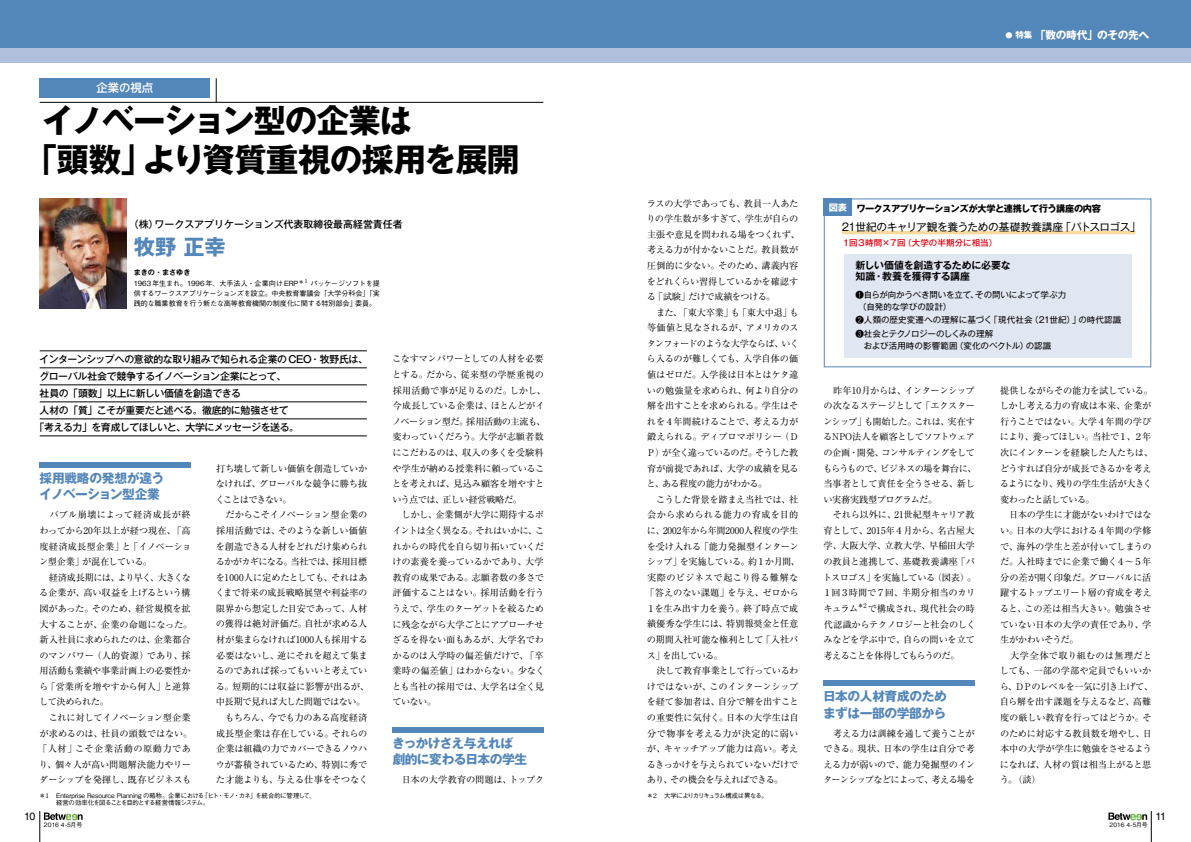
<style>
.page{position:relative;width:1191px;height:842px;background:#fff}
.page>*{position:absolute;margin:0;border:0;box-sizing:border-box;transform-origin:0 0}
.t1{font:700 32.6px/39px "Gothic MB101 Pro";letter-spacing:-.035em;color:#000}
.t2{font:700 21.3px "Gothic MB101 Pro";color:#5386b9}
.t3{font:700 12.8px/16.3px "Gothic MB101 Pro";letter-spacing:-.035em;color:#5386b9}
.t4{font:500 11.3px "UD Shin Go NT Pro";color:#fff}
.t5{font:10.6px "Gothic MB101 Pro";letter-spacing:-.025em;color:#000}
.t6{font:700 10.6px "Gothic MB101 Pro";letter-spacing:-.025em;color:#fff}
.t7{font:10.6px "Helvetica LT Std";color:#000}
.t8{font:500 9.9px "Gothic MB101 Pro";letter-spacing:-.03em;color:#000}
.t9{font:500 9.9px "Gothic MB101 Pro";color:#000}
.t10{font:700 9.9px/11.3px "Gothic MB101 Pro De";letter-spacing:-.02em;color:#000}
.t11{font:9.2px/15.6px "Ryumin Pro";letter-spacing:-.025em;color:#000}
.t12{font:700 9.2px "Gothic MB101 Pro";letter-spacing:-.055em;color:#000}
.t13{font:8.5px/12.1px "Gothic MB101 Pro";letter-spacing:-.01em;color:#000}
.t14{font:500 8.5px "Gothic MB101 Pro";color:#e60012}
.t15{font:500 7.1px/9.9px "Gothic BBB Pro";letter-spacing:-.015em;color:#000;text-align:justify}
.t16{font:700 7.1px "Gothic MB101 Pro De";color:#000}
.t17{font:500 6.4px/7.1px "Gothic BBB Pro";letter-spacing:-.03em;color:#000}
.t18{font:500 6.4px "Gothic BBB Pro";letter-spacing:-.125em;color:#000}
.t19{font:500 5.9px "Gothic BBB Pro";letter-spacing:-.03em;color:#000}
.s1{font-family:"Ryumin Pro";font-weight:400}
.s2{font-size:7.1px}
.s3{font-size:8.5px}
.s4{font-weight:300}
</style>
<div class="page">
<svg style="left:44px;top:812px;width:39px;height:8px"></svg>
<hr style="left:40px;top:811px;width:1px;height:31px;background:#000">
<svg style="left:1108px;top:812px;width:39px;height:8px"></svg>
<hr style="left:1151px;top:811px;width:1px;height:31px;background:#000">
<div style="left:823px;top:199px;width:29px;height:17px;background:#5386b9"></div>
<div style="left:844px;top:254px;width:287px;height:103px;background:#e0e6f2"></div>
<div style="left:40px;top:462px;width:151px;height:6px;background:#5386b9"></div>
<div style="left:393px;top:727px;width:151px;height:6px;background:#5386b9"></div>
<img style="left:40px;top:198px;width:86px;height:111px">
<div style="left:823px;top:680px;width:151px;height:6px;background:#5386b9"></div>
<div style="left:0;top:0;width:1191px;height:62px;background:#5386b9"></div>
<div style="left:0;top:48px;width:1191px;height:14px;background:#b0c0dc"></div>
<div style="left:40px;top:78px;width:170px;height:20px;background:#5386b9"></div>
<hr style="left:40px;top:102px;width:503px;height:1px;background:#000">
<svg style="left:216px;top:78px;width:1px;height:24px"></svg>
<hr style="left:842px;top:231px;width:293px;height:3px;background:#fcda9f">
<hr style="left:40px;top:351px;width:327px;height:1px;background:#000">
<hr style="left:40px;top:368px;width:327px;height:1px;background:#000">
<hr style="left:40px;top:385px;width:327px;height:1px;background:#000">
<hr style="left:40px;top:402px;width:327px;height:1px;background:#000">
<hr style="left:40px;top:419px;width:327px;height:1px;background:#000">
<hr style="left:40px;top:436px;width:327px;height:1px;background:#000">
<p class="t4" style="left:96px;top:79px;width:58px">企業の視点</p>
<h1 class="t1" style="left:25px;top:97px;width:496px;text-indent:17px">イノベーション型の企業は<br>「頭数」より資質重視の採用を展開</h1>
<p class="t9" style="left:129px;top:215px;width:275px">（株）ワークスアプリケーションズ代表取締役最高経営責任者</p>
<h2 class="t2" style="left:134px;top:229px;width:94px">牧野 正幸</h2>
<p class="t16" style="left:134px;top:267px;width:58px">まきの・まさゆき</p>
<p class="t15" style="left:134px;top:278px;width:248px">1963年生まれ。1996年、大手法人・企業向け ERP<sup>＊</sup><sup>1</sup> パッケージソフトを提供するワークスアプリケーションズを設立。中央教育審議会「大学分科会」「実践的な職業教育を行う新たな高等教育機関の制度化に関する特別部会」委員。</p>
<p class="t8" style="left:40px;top:351px;width:330px">インターンシップへの意欲的な取り組みで知られる企業のCEO・牧野氏は、</p>
<p class="t8" style="left:39px;top:368px;width:248px">グローバル社会で競争するイノベーション企業にとって、</p>
<p class="t8" style="left:40px;top:385px;width:203px">社員の「頭数」以上に新しい価値を創造できる</p>
<p class="t8" style="left:40px;top:402px;width:251px">人材の「質」こそが重要だと述べる。徹底的に勉強させて</p>
<p class="t8" style="left:34px;top:419px;width:266px">「考える力」を育成してほしいと、大学にメッセージを送る。</p>
<h3 class="t3" style="left:39px;top:468px;width:126px">採用戦略の発想が違うイノベーション型企業</h3>
<p class="t11" style="left:38px;top:506px;width:156px">　バブル崩壊によって経済成長が終わってから20年以上が経つ現在、「高度経済成長型企業」と「イノベーション型企業」が混在している。<br>　経済成長期には、より早く、大きくなる企業が、高い収益を上げるという構図があった。そのため、経営規模を拡大することが、企業の命題になった。新入社員に求められたのは、企業都合のマンパワー（人的資源）であり、採用活動も業績や事業計画上の必要性から「営業所を増やすから何人」と逆算して決められた。<br>　これに対してイノベーション型企業が求めるのは、社員の頭数ではない。「人材」こそ企業活動の原動力であり、個々人が高い問題解決能力やリーダーシップを発揮し、既存ビジネスも</p>
<p class="t11" style="left:215px;top:460px;width:155px">打ち壊して新しい価値を創造していかなければ、グローバルな競争に勝ち抜くことはできない。<br>　だからこそイノベーション型企業の採用活動では、そのような新しい価値を創造できる人材をどれだけ集められるかがカギになる。当社では、採用目標を1000人に定めたとしても、それはあくまで将来の成長戦略展望や利益率の限界から想定した目安であって、人材の獲得は絶対評価だ。自社が求める人材が集まらなければ1000人も採用する必要はないし、逆にそれを超えて集まるのであれば採ってもいいと考えている。短期的には収益に影響が出るが、中長期で見れば大した問題ではない。　もちろん、今でも力のある高度経済成長型企業は存在している。それらの企業は組織の力でカバーできるノウハウが蓄積されているため、特別に秀でた才能よりも、与える仕事をそつなく</p>
<p class="t11" style="left:392px;top:351px;width:155px">こなすマンパワーとしての人材を必要とする。だから、従来型の学歴重視の採用活動で事が足りるのだ。しかし、今成長している企業は、ほとんどがイノベーション型だ。採用活動の主流も、変わっていくだろう。大学が志願者数にこだわるのは、収入の多くを受験料や学生が納める授業料に頼っていることを考えれば、見込み顧客を増やすという点では、正しい経営戦略だ。<br>　しかし、企業側が大学に期待するポイントは全く異なる。それはいかに、これからの時代を自ら切り拓いていくだけの素養を養っているかであり、大学教育の成果である。志願者数の多さで評価することはない。採用活動を行ううえで、学生のターゲットを絞るために残念ながら大学ごとにアプローチせざるを得ない面もあるが、大学名でわかるのは入学時の偏差値だけで、「卒業時の偏差値」はわからない。少なくとも当社の採用では、大学名は全く見ていない。</p>
<h3 class="t3" style="left:392px;top:733px;width:137px">きっかけさえ与えれば劇的に変わる日本の学生</h3>
<p class="t11" style="left:393px;top:771px;width:153px">　日本の大学教育の問題は、トップク</p>
<p class="t11" style="left:645px;top:195px;width:156px">ラスの大学であっても、教員一人あたりの学生数が多すぎて、学生が自らの主張や意見を問われる場をつくれず、考える力が付かないことだ。教員数が圧倒的に少ない。そのため、講義内容をどれくらい習得しているかを確認する「試験」だけで成績をつける。<br>　また、「東大卒業」も「東大中退」も等価値と見なされるが、アメリカのスタンフォードのような大学ならば、いくら入るのが難しくても、入学自体の価値はゼロだ。入学後は日本とはケタ違いの勉強量を求められ、何より自分の解を出すことを求められる。学生はそれを４年間続けることで、考える力が鍛えられる。ディプロマポリシー（Ｄ<br>Ｐ）が全く違っているのだ。そうした教育が前提であれば、大学の成績を見ると、ある程度の能力がわかる。<br>　こうした背景を踏まえ当社では、社会から求められる能力の育成を目的に、2002年から年間2000人程度の学生を受け入れる「能力発掘型インターンシップ」を実施している。約１か月間、実際のビジネスで起こり得る難解な「答えのない課題」を与え、ゼロから<br>１を生み出す力を養う。終了時点で成績優秀な学生には、特別報奨金と任意の期間入社可能な権利として「入社パス」を出している。<br>　決して教育事業として行っているわけではないが、このインターンシップを経て参加者は、自分で解を出すことの重要性に気付く。日本の大学生は自分で物事を考える力が決定的に弱いが、キャッチアップ能力は高い。考えるきっかけを与えられていないだけであり、その機会を与えればできる。</p>
<p class="t17" style="left:39px;top:791px;width:278px">＊<span class="s1">１　</span>Enterprise Resource Planning の略称。企業における「ヒト・モノ・カネ」を統合的に管理して、　　 経営の効率化を図ることを目的とする経営情報システム。</p>
<p class="t18" style="left:647px;top:790px;width:122px">＊<span class="s1">２　</span>大学によりカリキュラム構成は異なる。</p>
<p class="t7" style="left:24px;top:810px;width:13px">10</p>
<p class="t19" style="left:44px;top:820px;width:40px">2016 4-5月号</p>
<p class="t6" style="left:1005px;top:26px;width:145px"><span class="s2">●</span> <span class="s3">特集</span> 「数の時代」のその先へ</p>
<p class="t12" style="left:828px;top:201px;width:274px"><sup>図表</sup> ワークスアプリケーションズが大学と連携して行う講座の内容</p>
<p class="t5" style="left:842px;top:218px;width:300px">21世紀のキャリア観を養うための基礎教養講座「パトスロゴス」</p>
<p class="t14" style="left:842px;top:235px;width:157px">１回３時間×７回（大学の半期分に相当）</p>
<p class="t10" style="left:855px;top:258px;width:157px">新しい価値を創造するために必要な知識・教養を獲得する講座</p>
<p class="t13" style="left:858px;top:287px;width:209px;text-indent:-3px"><span class="s4">❶</span> 自らが向かうべき問いを立て、その問いによって学ぶ力（自発的な学びの設計）</p>
<p class="t13" style="left:855px;top:312px;width:267px;line-height:13.5px"><span class="s4">❷</span> 人類の歴史変遷への理解に基づく「現代社会（21世紀）」の時代認識<br><span class="s4">❸</span> 社会とテクノロジーのしくみの理解</p>
<p class="t13" style="left:855px;top:338px;width:197px">　および活用時の影響範囲（変化のベクトル）の認識</p>
<p class="t11" style="left:823px;top:382px;width:155px">　昨年10月からは、インターンシップの次なるステージとして「エクスターンシップ」も開始した。これは、実在するNPO法人を顧客としてソフトウェアの企画・開発、コンサルティングをしてもらうもので、ビジネスの場を舞台に、当事者として責任を全うさせる、新しい実務実践型プログラムだ。<br>　それら以外に、21世紀型キャリア教育として、2015年４月から、名古屋大学、大阪大学、立教大学、早稲田大学の教員と連携して、基礎教養講座「パトスロゴス」を実施している（図表）。<br>１回３時間で７回、半期分相当のカリキュラム<sup>＊2</sup> で構成され、現代社会の時代認識からテクノロジーと社会のしくみなどを学ぶ中で、自らの問いを立て考えることを体得してもらうのだ。</p>
<h3 class="t3" style="left:823px;top:687px;width:125px">日本の人材育成のためまずは一部の学部から</h3>
<p class="t11" style="left:823px;top:725px;width:153px;text-align:justify">　考える力は訓練を通して養うことができる。現状、日本の学生は自分で考える力が弱いので、能力発掘型のインターンシップなどによって、考える場を</p>
<p class="t11" style="left:999px;top:382px;width:155px">提供しながらその能力を試している。しかし考える力の育成は本来、企業が行うことではない。大学４年間の学びにより、養ってほしい。当社で１、２年次にインターンを経験した人たちは、どうすれば自分が成長できるかを考えるようになり、残りの学生生活が大きく変わったと話している。<br>　日本の学生に才能がないわけではない。日本の大学における４年間の学修で、海外の学生と差が付いてしまうのだ。入社時までに企業で働く４〜５年分の差が開く印象だ。グローバルに活躍するトップエリート層の育成を考えると、この差は相当大きい。勉強させていない日本の大学の責任であり、学生がかわいそうだ。<br>　大学全体で取り組むのは無理だとしても、一部の学部や定員でもいいから、ＤＰのレベルを一気に引き上げて、自ら解を出す課題を与えるなど、高難度の厳しい教育を行ってはどうか。そのために対応する教員数を増やし、日本中の大学が学生に勉強をさせるようになれば、人材の質は相当上がると思う。（談）</p>
<p class="t19" style="left:1109px;top:820px;width:40px">2016 4-5月号</p>
<p class="t7" style="left:1155px;top:810px;width:12px">11</p>
</div>
